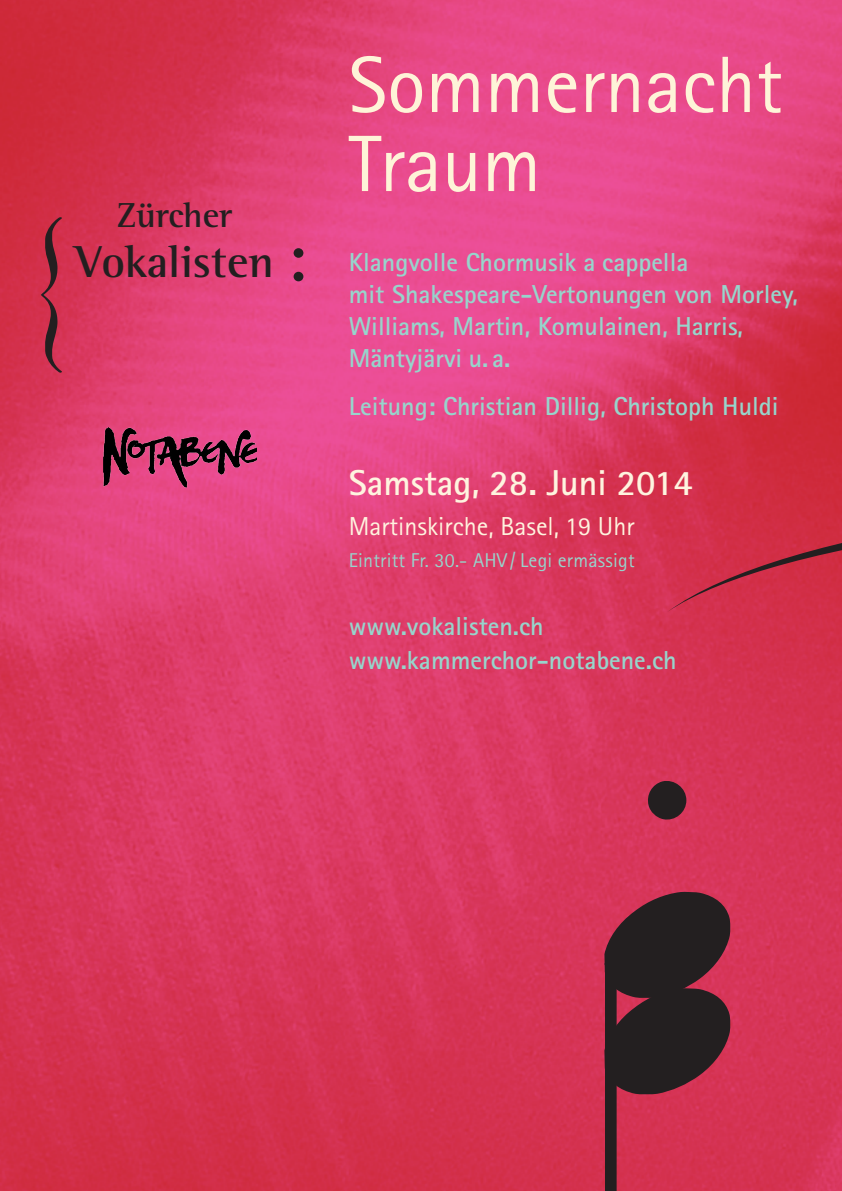
<style>
.page{position:relative;width:842px;height:1191px;background:#fff}
.page>*{position:absolute;margin:0;border:0;box-sizing:border-box;transform-origin:0 0}
.t1{font:80px "Rotis Sans Serif";color:#fef4d8}
.t2{font:700 68px "Rotis Semi Serif";color:#231f20}
.t3{font:700 45.8px "Rotis Semi Serif";color:#231f20}
.t4{font:700 36px "Rotis Sans Serif";color:#fef4df}
.t5{font:700 35.6px "Rotis Semi Serif";color:#231f20}
.t6{font:700 26px/32px "Rotis Sans Serif";color:#97d5cc}
.t7{font:26px "Rotis Sans Serif";color:#fef4df}
.t8{font:20px "Rotis Sans Serif";letter-spacing:.01em;color:#97d5cc}
</style>
<div class="page">
<img style="left:0;top:0;width:842px;height:1191px">
<svg style="left:41px;top:217px;width:21px;height:156px;background:#a02b41"></svg>
<img style="left:104px;top:427px;width:153px;height:61px">
<svg style="left:667px;top:440px;width:175px;height:172px;background:#cd2d44"></svg>
<svg style="left:604px;top:891px;width:126px;height:300px;background:#722737"></svg>
<svg style="left:646px;top:778px;width:40px;height:43px;background:#5e2633"></svg>
<p class="t5" style="left:116px;top:193px;width:117px">Zürcher</p>
<p class="t3" style="left:75px;top:234px;width:200px">Vokalisten</p>
<p class="t2" style="left:286px;top:217px;width:23px">:</p>
<p class="t1" style="left:349px;top:38px;width:435px">Sommernacht</p>
<p class="t1" style="left:349px;top:117px;width:194px">Traum</p>
<p class="t6" style="left:349px;top:246px;width:341px">Klangvolle Chormusik a cappella</p>
<p class="t6" style="left:349px;top:278px;width:451px">mit Shakespeare-Vertonungen von Morley,<br>Williams, Martin, Komulainen, Harris,<br>Mäntyjärvi u. a.</p>
<p class="t6" style="left:349px;top:390px;width:431px">Leitung: Christian Dillig, Christoph Huldi</p>
<p class="t4" style="left:349px;top:460px;width:346px">Samstag, 28. Juni 2014</p>
<p class="t7" style="left:349px;top:511px;width:287px">Martinskirche, Basel, 19 Uhr</p>
<p class="t8" style="left:349px;top:548px;width:287px">Eintritt Fr. 30.- AHV / Legi ermässigt</p>
<p class="t6" style="left:349px;top:610px;width:196px">www.vokalisten.ch</p>
<p class="t6" style="left:349px;top:644px;width:329px">www.kammerchor-notabene.ch</p>
</div>
